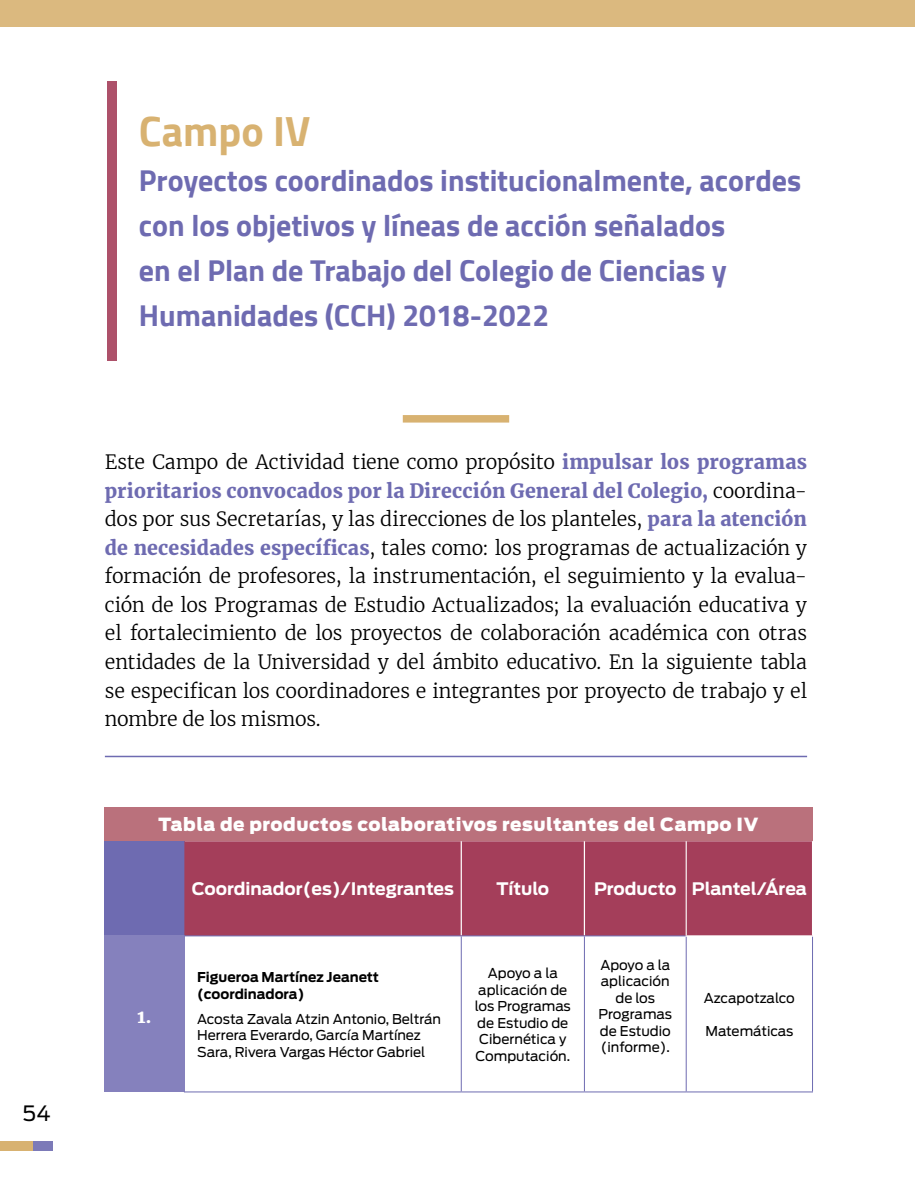
<style>
.page{position:relative;width:915px;height:1191px;background:#fff}
.page>*{position:absolute;margin:0;border:0;box-sizing:border-box;transform-origin:0 0}
.t1{font:700 42px "Cairo";color:#d8b271}
.t2{font:700 30px/45px "Cairo";color:#6e6bb1}
.t3{font:21px "Antenna";color:#000}
.t4{font:300 19.5px/28.5px "Merriweather";letter-spacing:-.015em;color:#000;text-align:justify}
.t5{font:900 18px "Antenna";letter-spacing:.03em;color:#fff}
.t6{font:900 18px "Merriweather";color:#fff}
.t7{font:700 17.1px "Antenna";color:#fff}
.t8{font:13.5px/16.5px "Antenna";color:#000;text-align:center}
.t9{font:700 13.5px/16.5px "Antenna";color:#000}
.s1{font-weight:900;color:#6e6bb1}
</style>
<div class="page">
<div style="left:0;top:1141px;width:52px;height:9px;background:#7c7ab8"></div>
<div style="left:0;top:1141px;width:33px;height:9px;background:#d8b271"></div>
<div style="left:107px;top:81px;width:10px;height:279px;background:#ad516a"></div>
<div style="left:402px;top:415px;width:107px;height:7px;background:#d8b271"></div>
<hr style="left:105px;top:755px;width:701px;height:2px;background:#6e6bb1">
<div style="left:104px;top:807px;width:708px;height:34px;background:#ba717c"></div>
<div style="left:104px;top:841px;width:80px;height:95px;background:#6e6bb1"></div>
<div style="left:184px;top:841px;width:627px;height:94px;background:#a43e5a"></div>
<div style="left:104px;top:936px;width:80px;height:156px;background:#8581bd"></div>
<hr style="left:460px;top:841px;width:1px;height:94px;background:#fff">
<hr style="left:583px;top:841px;width:2px;height:94px;background:#fff">
<hr style="left:184px;top:935px;width:277px;height:1px;background:#6e6bb1">
<hr style="left:461px;top:935px;width:123px;height:1px;background:#6e6bb1">
<hr style="left:460px;top:936px;width:1px;height:155px;background:#6e6bb1">
<hr style="left:584px;top:935px;width:101px;height:1px;background:#6e6bb1">
<hr style="left:583px;top:936px;width:1px;height:155px;background:#6e6bb1">
<hr style="left:685px;top:936px;width:1px;height:155px;background:#6e6bb1">
<hr style="left:811px;top:936px;width:1px;height:155px;background:#6e6bb1">
<hr style="left:184px;top:1091px;width:277px;height:1px;background:#6e6bb1">
<hr style="left:461px;top:1091px;width:123px;height:1px;background:#6e6bb1">
<hr style="left:584px;top:1091px;width:102px;height:1px;background:#6e6bb1">
<hr style="left:686px;top:1091px;width:126px;height:1px;background:#6e6bb1">
<hr style="left:184px;top:936px;width:1px;height:155px;background:#8581bd">
<hr style="left:685px;top:841px;width:1px;height:94px;background:#fff">
<div style="left:0;top:0;width:914px;height:27px;background:#dbb97f"></div>
<p class="t3" style="left:22px;top:1100px;width:30px">54</p>
<h1 class="t1" style="left:139px;top:107px;width:173px">Campo IV</h1>
<h2 class="t2" style="left:139px;top:158px;width:663px">Proyectos coordinados institucionalmente, acordes con los objetivos y líneas de acción señalados<br>en el Plan de Trabajo del Colegio de Ciencias y Humanidades (CCH) 2018-2022</h2>
<p class="t4" style="left:105px;top:447px;width:703px">Este Campo de Actividad tiene como propósito <span class="s1">impulsar los programas prioritarios convocados por la Dirección General del Colegio,</span> coordina&shy;dos por sus Secretarías, y las direcciones de los planteles, <span class="s1">para la atención de necesidades específicas</span>, tales como: los programas de actualización y formación de profesores, la instrumentación, el seguimiento y la evalua&shy;ción de los Programas de Estudio Actualizados; la evaluación educativa y el fortalecimiento de los proyectos de colaboración académica con otras entidades de la Universidad y del ámbito educativo. En la siguiente tabla se especifican los coordinadores e integrantes por proyecto de trabajo y el nombre de los mismos.</p>
<p class="t5" style="left:158px;top:814px;width:601px">Tabla de productos colaborativos resultantes del Campo IV</p>
<p class="t6" style="left:137px;top:1003px;width:16px">1.</p>
<p class="t7" style="left:192px;top:879px;width:263px">Coordinador(es)/Integrantes</p>
<p class="t7" style="left:496px;top:879px;width:54px">Título</p>
<p class="t7" style="left:593px;top:879px;width:214px">Producto Plantel/Área</p>
<p class="t9" style="left:197px;top:969px;width:183px">Figueroa Martínez Jeanett (coordinadora)</p>
<p class="t8" style="left:197px;top:1010px;width:245px;text-align:left">Acosta Zavala Atzin Antonio, Beltrán<br>Herrera Everardo, García Martínez<br>Sara, Rivera Vargas Héctor Gabriel</p>
<p class="t8" style="left:474px;top:965px;width:97px">Apoyo a la aplicación de los Programas de Estudio de<br>Cibernética y<br>Computación.</p>
<p class="t8" style="left:598px;top:956px;width:75px">Apoyo a la aplicación de los<br>Programas de Estudio (informe).</p>
<p class="t8" style="left:703px;top:989px;width:92px">Azcapotzalco</p>
<p class="t8" style="left:705px;top:1022px;width:89px">Matemáticas</p>
</div>
